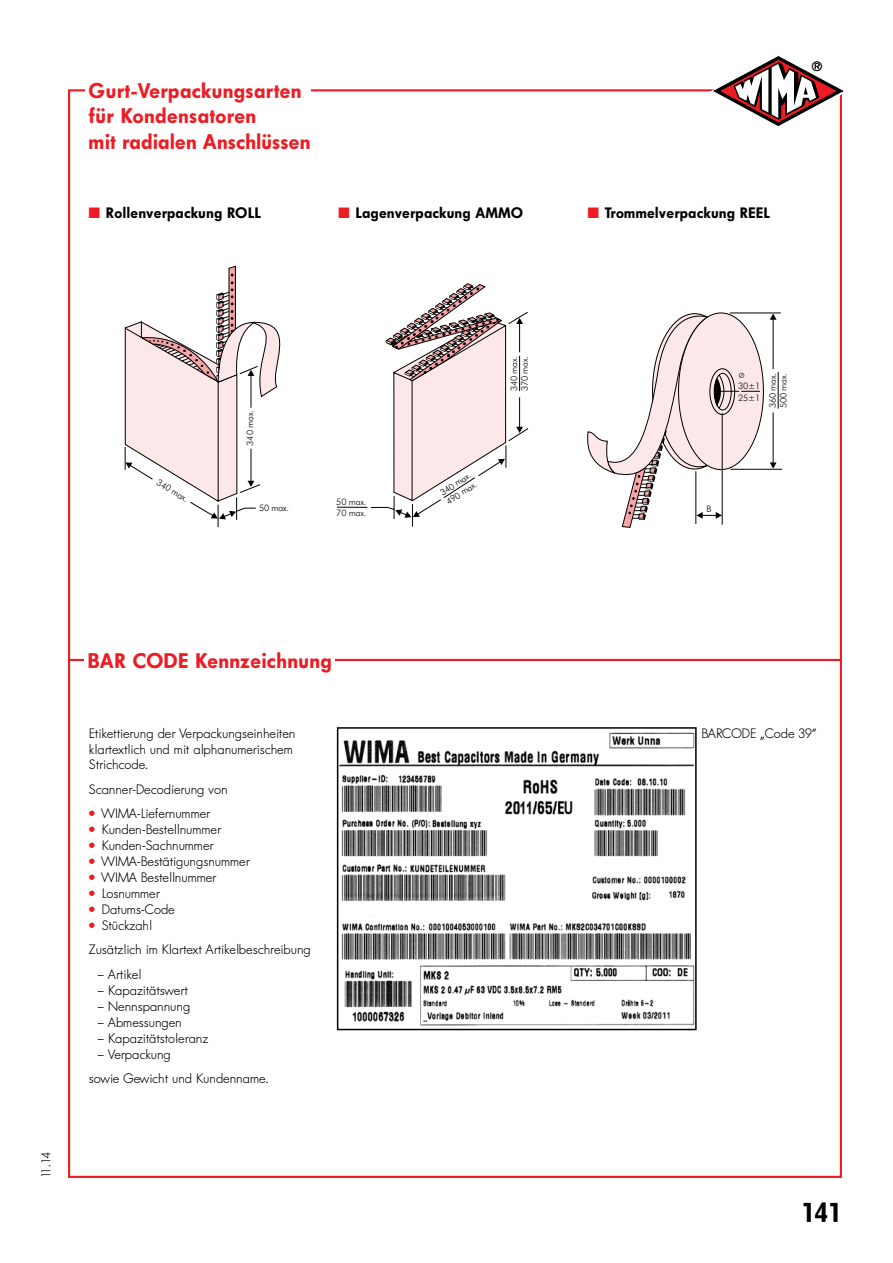
<style>
.page{position:relative;width:893px;height:1263px;background:#fff}
.page>*{position:absolute;margin:0;border:0;box-sizing:border-box;transform-origin:0 0}
.t1{font:27.15px "Fut Hea";color:#000}
.t2{font:21px/25.5px "Fut Hea";letter-spacing:.03em;color:#ed1c24}
.t3{font:15px "Fut Hea";letter-spacing:.03em;color:#000}
.t4{font:13.5px/15.9px "Fut Lig";letter-spacing:.03em;color:#000}
.t5{font:13.5px "Spe Pif";color:#000}
.t6{font:12.75px "Fut Lig";color:#000}
.t7{font:300 9px/10.8px "Futura BT";letter-spacing:-.02em;color:#000}
.s1{font-family:"Spe Pif";color:#ed1c24}
.s2{font-family:"Star Math";font-weight:400}
</style>
<div class="page">
<hr style="left:68px;top:659px;width:774px;height:2px;background:#ed1c24">
<div style="left:84px;top:638px;width:251px;height:44px;background:#fff"></div>
<svg style="left:336px;top:283px;width:193px;height:244px"></svg>
<svg style="left:125px;top:266px;width:156px;height:261px"></svg>
<svg style="left:710px;top:56px;width:134px;height:73px"></svg>
<img style="left:340px;top:732px;width:354px;height:294px">
<div style="left:337px;top:727px;width:360px;height:303px;border:2px solid #000"></div>
<svg style="left:587px;top:312px;width:196px;height:216px"></svg>
<h2 class="t2" style="left:89px;top:78px;width:223px">Gurt-Verpackungsarten für Kondensatoren<br>mit radialen Anschlüssen</h2>
<p class="t3" style="left:89px;top:204px;width:173px"><span class="s1">˜</span> Rollenverpackung ROLL</p>
<p class="t3" style="left:339px;top:204px;width:186px"><span class="s1">˜</span> Lagenverpackung AMMO</p>
<p class="t3" style="left:588px;top:204px;width:183px"><span class="s1">˜</span> Trommelverpackung REEL</p>
<p class="t5" style="left:812px;top:58px;width:11px">D</p>
<p class="t7" style="left:160px;top:477px;width:37px;rotate:31deg">340 max.</p>
<p class="t7" style="left:244px;top:445px;width:37px;rotate:-90deg">340 max.</p>
<p class="t7" style="left:259px;top:502px;width:32px">50 max.</p>
<p class="t7" style="left:336px;top:497px;width:32px">50 max.<br>70 max.</p>
<p class="t6" style="left:38px;top:1178px;width:28px;rotate:-90deg">11.14</p>
<h2 class="t2" style="left:88px;top:648px;width:245px">BAR CODE Kennzeichnung</h2>
<p class="t4" style="left:89px;top:725px;width:207px">Etikettierung der Verpackungseinheiten klartextlich und mit alphanumerischem<br>Strichcode.</p>
<p class="t4" style="left:89px;top:777px;width:140px;line-height:24.5px">Scanner-Decodierung von <span class="s1">„</span> WIMA-Liefernummer</p>
<p class="t4" style="left:89px;top:821px;width:162px"><span class="s1">„</span> Kunden-Bestellnummer<br><span class="s1">„</span> Kunden-Sachnummer<br><span class="s1">„</span> WIMA-Bestätigungsnummer <span class="s1">„</span> WIMA Bestellnummer<br><span class="s1">„</span> Losnummer<br><span class="s1">„</span> Datums-Code<br><span class="s1">„</span> Stückzahl</p>
<p class="t4" style="left:89px;top:942px;width:223px">Zusätzlich im Klartext Artikelbeschreibung</p>
<p class="t4" style="left:98px;top:966px;width:45px">– Artikel</p>
<p class="t4" style="left:98px;top:982px;width:91px">– Kapazitätswert</p>
<p class="t4" style="left:98px;top:998px;width:94px">– Nennspannung</p>
<p class="t4" style="left:98px;top:1014px;width:85px">– Abmessungen</p>
<p class="t4" style="left:98px;top:1030px;width:112px">– Kapazitätstoleranz</p>
<p class="t4" style="left:89px;top:1041px;width:181px;line-height:24.5px;text-indent:9px">– Verpackung<br>sowie Gewicht und Kundenname.</p>
<p class="t7" style="left:508px;top:391px;width:37px;rotate:-90deg">340 max.<br>370 max.</p>
<p class="t7" style="left:438px;top:489px;width:37px;rotate:-34deg">340 max.<br>490 max.</p>
<p class="t7" style="left:738px;top:380px;width:24px;line-height:11.6px">30<span class="s2">±</span>1<br>25<span class="s2">±</span>1</p>
<p class="t7" style="left:767px;top:408px;width:37px;rotate:-90deg">360 max.<br>500 max.</p>
<p class="t7" style="left:706px;top:504px;width:6px">B</p>
<p class="t4" style="left:702px;top:725px;width:116px">BARCODE „Code 39”</p>
<h1 class="t1" style="left:802px;top:1197px;width:42px">141</h1>
</div>
